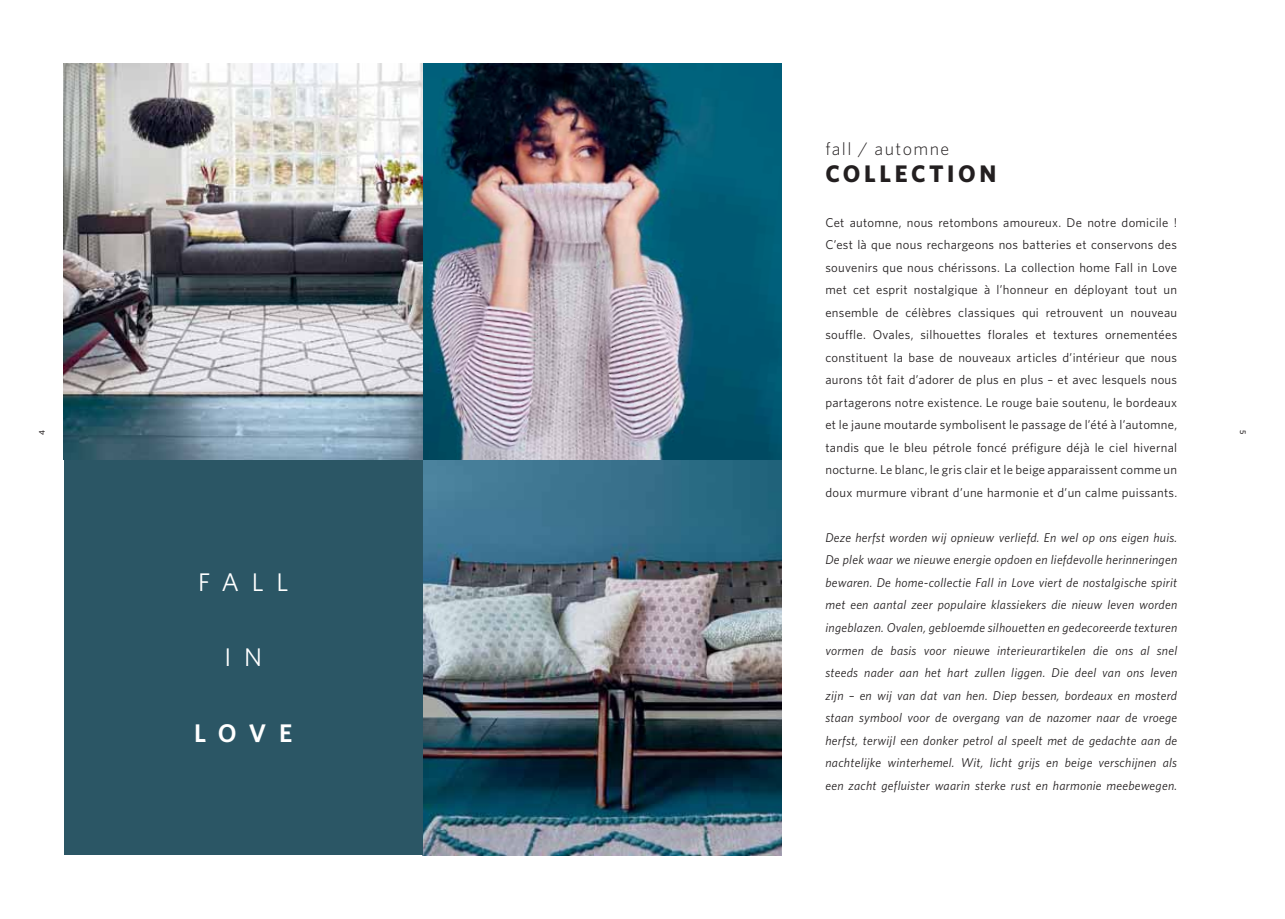
<style>
.page{position:relative;width:1285px;height:919px;background:#fff}
.page>*{position:absolute;margin:0;border:0;box-sizing:border-box;transform-origin:0 0}
.t1{font:25.5px "Whitney";color:#fff}
.t2{font:600 25.5px "Whitney";color:#fff}
.t3{font:700 24px "Whitney";letter-spacing:.15em;color:#231f20}
.t4{font:300 18px "Whitney";letter-spacing:.08em;color:#231f20}
.t5{font:12.75px/22.5px "Whitney";letter-spacing:.02em;color:#231f20;text-align:justify}
.t6{font:italic 12.75px/22.5px "Whitney";letter-spacing:.02em;color:#231f20;text-align:justify}
.t7{font:500 8.25px "Whitney";color:#231f20}
</style>
<div class="page">
<img style="left:422px;top:64px;width:359px;height:791px">
<div style="left:64px;top:459px;width:358px;height:396px;background:#2b5665"></div>
<img style="left:64px;top:64px;width:358px;height:395px">
<h3 class="t4" style="left:825px;top:142px;width:125px">fall / automne</h3>
<h2 class="t3" style="left:825px;top:166px;width:172px">COLLECTION</h2>
<p class="t5" style="left:825px;top:212px;width:353px">Cet automne, nous retombons amoureux. De notre domicile !<br>C’est là que nous rechargeons nos batteries et conservons des souvenirs que nous chérissons. La collection home Fall in Love met cet esprit nostalgique à l’honneur en déployant tout un ensemble de célèbres classiques qui retrouvent un nouveau souffle. Ovales, silhouettes florales et textures ornementées constituent la base de nouveaux articles d’intérieur que nous aurons tôt fait d’adorer de plus en plus – et avec lesquels nous partagerons notre existence. Le rouge baie soutenu, le bordeaux et le jaune moutarde symbolisent le passage de l’été à l’automne, tandis que le bleu pétrole foncé préfigure déjà le ciel hivernal nocturne. Le blanc, le gris clair et le beige apparaissent comme un doux murmure vibrant d’une harmonie et d’un calme puissants.</p>
<p class="t6" style="left:825px;top:527px;width:353px">Deze herfst worden wij opnieuw verliefd. En wel op ons eigen huis.<br>De plek waar we nieuwe energie opdoen en liefdevolle herinneringen bewaren. De home-collectie Fall in Love viert de nostalgische spirit met een aantal zeer populaire klassiekers die nieuw leven worden ingeblazen. Ovalen, gebloemde silhouetten en gedecoreerde texturen vormen de basis voor nieuwe interieurartikelen die ons al snel steeds nader aan het hart zullen liggen. Die deel van ons leven zijn – en wij van dat van hen. Diep bessen, bordeaux en mosterd staan symbool voor de overgang van de nazomer naar de vroege herfst, terwijl een donker petrol al speelt met de gedachte aan de nachtelijke winterhemel. Wit, licht grijs en beige verschijnen als een zacht gefluister waarin sterke rust en harmonie meebewegen.</p>
<p class="t7" style="left:39px;top:434px;width:6px;rotate:-90deg">4</p>
<p class="t7" style="left:1245px;top:429px;width:6px;rotate:90deg">5</p>
<h1 class="t1" style="left:198px;top:573px;width:92px">FALL</h1>
<h1 class="t1" style="left:224px;top:648px;width:39px">I N</h1>
<h1 class="t2" style="left:194px;top:723px;width:100px">LOVE</h1>
</div>
